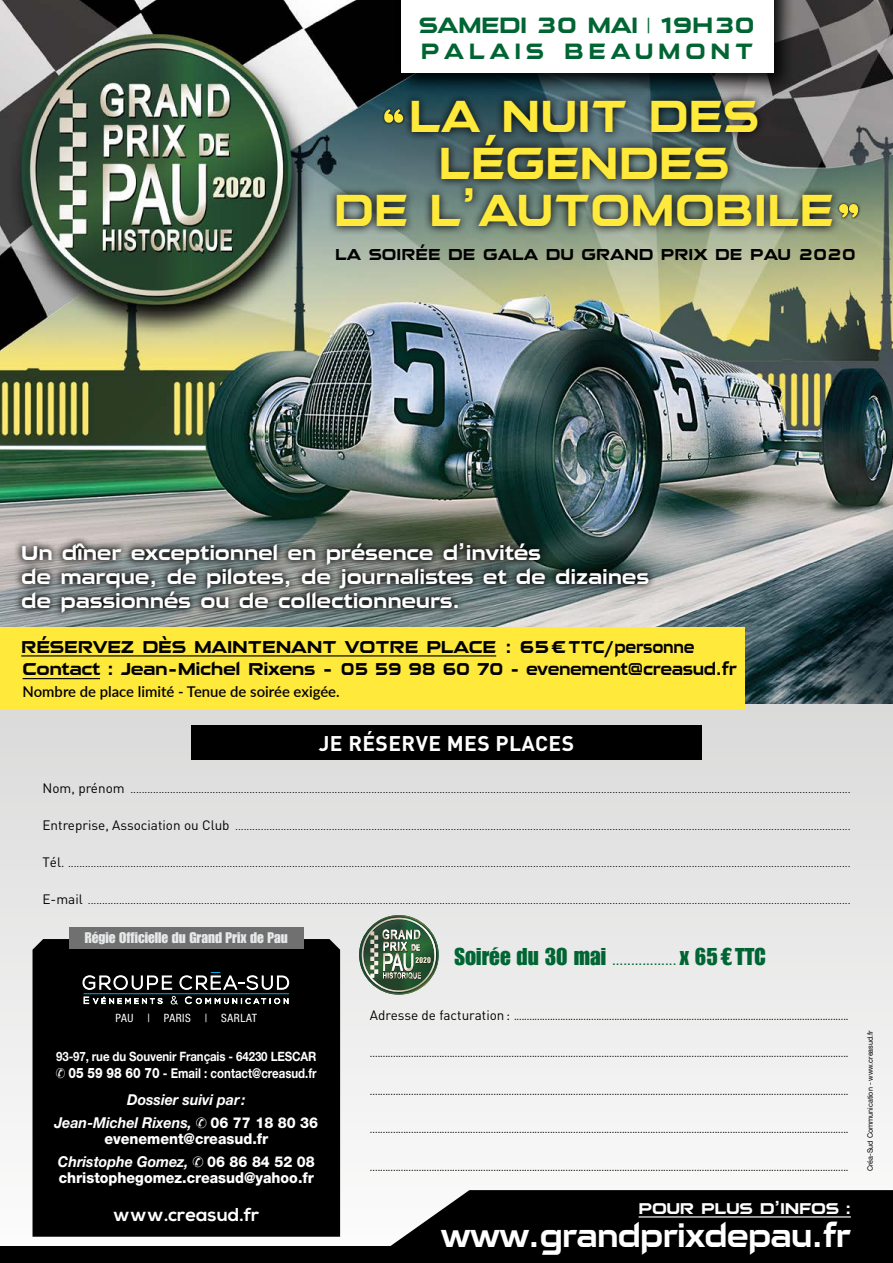
<style>
.page{position:relative;width:893px;height:1263px;background:#fff}
.page>*{position:absolute;margin:0;border:0;box-sizing:border-box;transform-origin:0 0}
.t1{font:700 50.55px/46.8px "Qaranta";color:#ffe93b;text-align:center;scale:.84 1}
.t2{font:700 35.7px "Qaranta";letter-spacing:-.025em;color:#fff;scale:.83 1}
.t3{font:700 25.05px/25.5px "Qaranta";letter-spacing:.135em;color:#006533;scale:.91 1}
.t4{font:23.85px "Impact LT Std";letter-spacing:.005em;color:#006533}
.t5{font:700 22.5px/24px "Qaranta";letter-spacing:-.01em;color:#fff;scale:.88 1}
.t6{font:700 21px "DIN";letter-spacing:.02em;color:#fff}
.t7{font:700 19.35px "Qaranta";letter-spacing:-.025em;color:#000;scale:.9 1}
.t8{font:700 19.35px "Qaranta";letter-spacing:-.025em;color:#000;scale:.88 1}
.t9{font:700 18.6px "Nexa";color:#fff}
.t10{font:700 17.85px "Qaranta";color:#000;scale:.87 1}
.t11{font:700 17.55px "Qaranta";letter-spacing:-.025em;color:#fff;scale:.9 1}
.t12{font:800 15px/22.8px "Helvetica Neue LT Std";color:#fff;text-align:center;scale:.95 1}
.t13{font:italic 700 15px/22.8px "Helvetica Neue LT Std";color:#fff;text-align:center;scale:.95 1}
.t14{font:15px "Impact LT Std";color:#e6e8e9}
.t15{font:600 14.85px "Lato";color:#000}
.t16{font:700 13.5px "Helvetica Neue LT Std";color:#fff;scale:.85 1}
.t17{font:700 12.9px "Helvetica Neue LT Std";letter-spacing:-.01em;color:#fff;scale:.89 1}
.t18{font:condensed 11.4px "Helvetica Neue LT Std";letter-spacing:.05em;color:#fff}
.t19{font:10.5px "DIN";color:#000}
.t20{font:10.5px "Gotham";color:#000}
.t21{font:7.5px "Helvetica Neue LT Std";color:#000;scale:.96 1}
.s1{font-family:"Helvetica Neue LT Std";font-weight:400;font-stretch:condensed;font-size:21px;color:#036634}
.s2{font-size:13.5px}
.s3{font-size:12px}
.s4{font-family:"Helvetica Neue LT Std";font-size:13.65px}
.s5{font-weight:800;font-size:14.25px}
.s6{font-weight:800;font-style:normal}
.s7{font-weight:700;font-style:italic}
.s8{font-family:"DIN";font-size:13.5px}
</style>
<div class="page">
<div style="left:0;top:703px;width:893px;height:560px;background:linear-gradient(to bottom,#d9d9d9,#fcfcfc)"></div>
<img style="left:0;top:0;width:893px;height:704px">
<div style="left:0;top:627px;width:744px;height:83px;background:#ffe93b"></div>
<div style="left:394px;top:0;width:402px;height:95px;background:#000;opacity:.95"></div>
<div style="left:401px;top:0;width:372px;height:73px;background:#fff"></div>
<hr style="left:23px;top:678px;width:77px;height:1px;background:#000">
<hr style="left:21px;top:655px;width:475px;height:1px;background:#000">
<div style="left:0;top:1247px;width:893px;height:16px;background:#000"></div>
<svg style="left:370px;top:1190px;width:523px;height:57px;background:#1d1d1d"></svg>
<hr style="left:639px;top:1216px;width:212px;height:1px;background:#fff">
<svg style="left:13px;top:535px;width:643px;height:86px;background:#5d6563"></svg>
<svg style="left:328px;top:92px;width:513px;height:143px;background:#4b5c5b"></svg>
<svg style="left:382px;top:106px;width:24px;height:19px"></svg>
<svg style="left:384px;top:109px;width:19px;height:14px"></svg>
<svg style="left:836px;top:201px;width:24px;height:19px"></svg>
<svg style="left:839px;top:204px;width:19px;height:14px"></svg>
<div style="left:33px;top:939px;width:307px;height:298px;background:#000"></div>
<div style="left:69px;top:927px;width:235px;height:21px;background:#707070"></div>
<svg style="left:82px;top:972px;width:207px;height:32px;background:#3a4041"></svg>
<div style="left:191px;top:725px;width:511px;height:34px;background:#000"></div>
<img style="left:359px;top:915px;width:83px;height:80px">
<svg style="left:56px;top:1067px;width:9px;height:11px"></svg>
<svg style="left:196px;top:1117px;width:11px;height:11px"></svg>
<svg style="left:193px;top:1156px;width:10px;height:11px"></svg>
<h3 class="t3" style="left:419px;top:12px;width:371px">SAMEDI 30 MAI <span class="s1">|</span> 19H30<br>PALAIS BEAUMONT</h3>
<h1 class="t1" style="left:334px;top:91px;width:597px">LA NUIT DES<br>LÉGENDES<br>DE L’AUTOMOBILE</h1>
<h3 class="t10" style="left:335px;top:243px;width:600px">LA SOIRÉE DE GALA DU GRAND PRIX DE PAU 2020</h3>
<h3 class="t5" style="left:21px;top:540px;width:715px">Un dîner exceptionnel en présence d’invités<br>de marque, de pilotes, de journalistes et de dizaines de passionnés ou de collectionneurs.</h3>
<h3 class="t8" style="left:21px;top:635px;width:767px">RÉSERVEZ DÈS MAINTENANT VOTRE PLACE : 65€TTC/personne</h3>
<h3 class="t15" style="left:23px;top:680px;width:319px">Nombre de place limité - Tenue de soirée exigée.</h3>
<h3 class="t7" style="left:23px;top:657px;width:795px">Contact : Jean-Michel Rixens - 05 59 98 60 70 - evenement@creasud.fr</h3>
<h3 class="t6" style="left:319px;top:729px;width:257px">JE RÉSERVE MES PLACES</h3>
<p class="t19" style="left:43px;top:782px;width:809px"><span class="s2">Nom, prénom</span> ..............................................................................................................................................................................................................................................................</p>
<p class="t19" style="left:43px;top:819px;width:809px"><span class="s2">Entreprise, Association ou Club</span> .........................................................................................................................................................................................................................</p>
<p class="t19" style="left:43px;top:856px;width:809px"><span class="s2">Tél</span><span class="s3">.</span> ....................................................................................................................................................................................................................................................................................</p>
<p class="t19" style="left:43px;top:893px;width:809px"><span class="s2">E-mail</span> .............................................................................................................................................................................................................................................................................</p>
<h3 class="t14" style="left:85px;top:929px;width:204px">Régie Officielle du Grand Prix de Pau</h3>
<h3 class="t4" style="left:454px;top:942px;width:313px">Soirée du 30 mai <span class="s4">.................</span> x 65 € TTC</h3>
<p class="t18" style="left:116px;top:1011px;width:143px">PAU | PARIS | SARLAT</p>
<p class="t17" style="left:56px;top:1048px;width:294px">93-97, rue du Souvenir Français - 64230 LESCAR</p>
<p class="t16" style="left:68px;top:1064px;width:294px"><span class="s5">05 59 98 60 70</span> - Email : contact@creasud.fr</p>
<h3 class="t13" style="left:54px;top:1087px;width:279px">Dossier suivi par:<br>Jean-Michel Rixens, <span class="s6">06 77 18 80 36</span></h3>
<h3 class="t12" style="left:58px;top:1127px;width:272px">evenement@creasud.fr<br><span class="s7">Christophe Gomez,</span> 06 86 84 52 08</h3>
<h3 class="t12" style="left:59px;top:1166px;width:270px">christophegomez.creasud@yahoo.fr</h3>
<h3 class="t9" style="left:113px;top:1203px;width:148px">www.creasud.fr</h3>
<p class="t20" style="left:370px;top:1010px;width:480px"><span class="s8">Adresse de facturation:</span> ..................................................................................................................................</p>
<p class="t20" style="left:370px;top:1048px;width:480px">..........................................................................................................................................................................................</p>
<p class="t20" style="left:370px;top:1086px;width:480px">..........................................................................................................................................................................................</p>
<p class="t20" style="left:370px;top:1123px;width:480px">..........................................................................................................................................................................................</p>
<p class="t20" style="left:370px;top:1161px;width:480px">..........................................................................................................................................................................................</p>
<h3 class="t11" style="left:639px;top:1197px;width:237px">POUR PLUS D’INFOS :</h3>
<h2 class="t2" style="left:441px;top:1213px;width:495px">www.grandprixdepau.fr</h2>
<p class="t21" style="left:866px;top:1171px;width:148px;rotate:-90deg">Créa-Sud Communication - www.creasud.fr</p>
</div>
